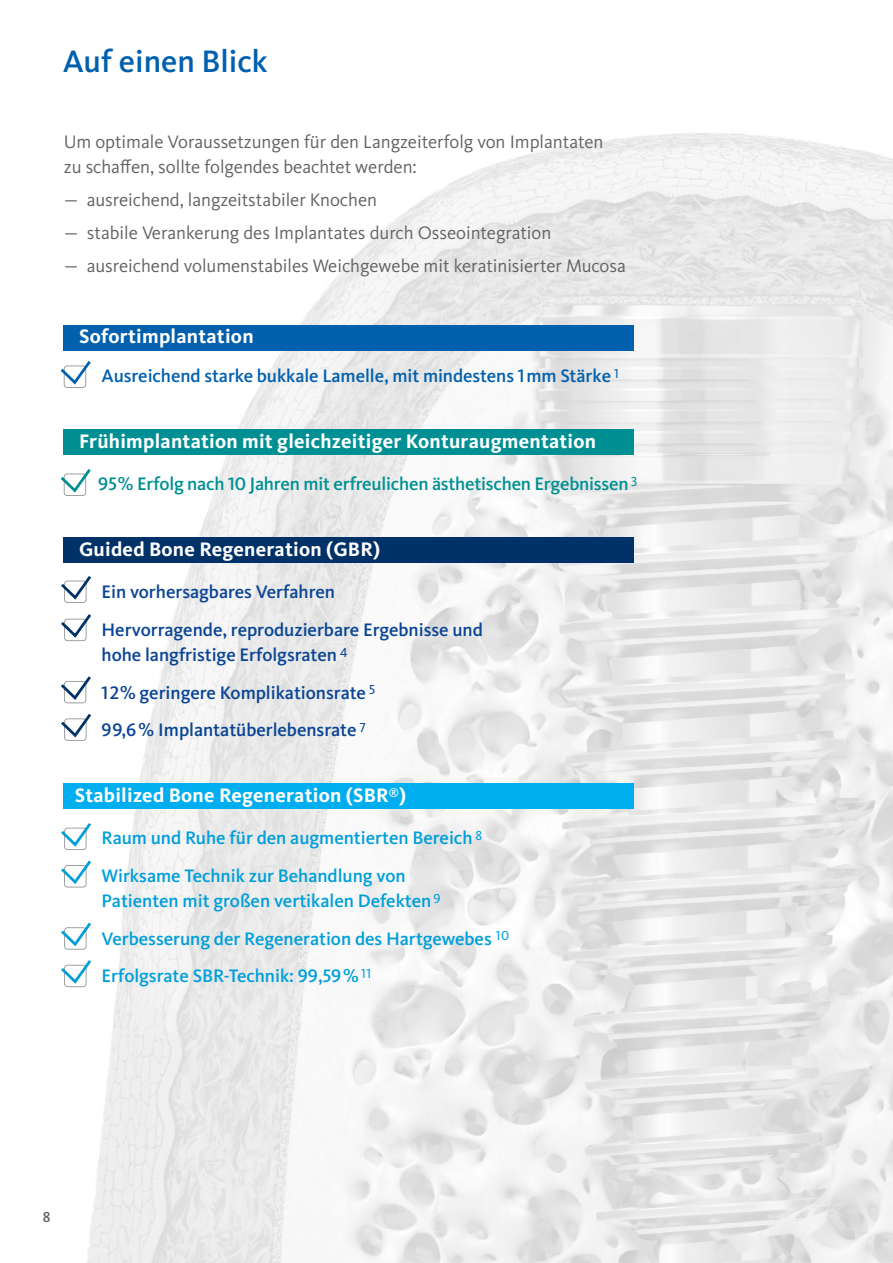
<style>
.page{position:relative;width:893px;height:1263px;background:#fff}
.page>*{position:absolute;margin:0;border:0;box-sizing:border-box;transform-origin:0 0}
.t1{font:500 32.1px "Kievit Pro";color:#0160ae}
.t2{font:700 20.25px "Kievit OT";letter-spacing:.01em;color:#fff}
.t3{font:700 20.25px "Kievit Pro";letter-spacing:.01em;color:#fff}
.t4{font:500 18.75px/37.5px "Kievit OT";letter-spacing:-.005em;color:#009fda}
.t5{font:500 18.75px/37.5px "Kievit OT";letter-spacing:-.005em;color:#0a4595}
.t6{font:18.75px "Kievit OT";letter-spacing:-.005em;color:#636366;scale:1.5 1}
.t7{font:18.75px/25.5px "Kievit OT";letter-spacing:-.005em;color:#636366}
.t8{font:500 18.75px "Kievit OT";letter-spacing:-.01em;color:#009093}
.t9{font:500 18.75px "Kievit OT";letter-spacing:-.005em;color:#0160ae}
.t10{font:500 15px "Kievit OT";color:#636366}
.s1{font-family:"Meta Plus"}
</style>
<div class="page">
<div style="left:0;top:0;width:893px;height:1263px;background:#fff;opacity:.2"></div>
<div style="left:63px;top:783px;width:570px;height:26px;background:#00aeef"></div>
<div style="left:63px;top:537px;width:570px;height:26px;background:#003268"></div>
<div style="left:63px;top:429px;width:571px;height:26px;background:#009093"></div>
<div style="left:63px;top:325px;width:571px;height:26px;background:#0160ae"></div>
<svg style="left:58px;top:466px;width:36px;height:30px"></svg>
<svg style="left:58px;top:358px;width:36px;height:30px"></svg>
<svg style="left:58px;top:573px;width:36px;height:30px"></svg>
<svg style="left:58px;top:611px;width:36px;height:30px"></svg>
<svg style="left:58px;top:673px;width:36px;height:30px"></svg>
<svg style="left:58px;top:711px;width:36px;height:30px"></svg>
<svg style="left:58px;top:919px;width:36px;height:31px"></svg>
<svg style="left:58px;top:957px;width:36px;height:30px"></svg>
<svg style="left:58px;top:820px;width:36px;height:30px"></svg>
<svg style="left:58px;top:857px;width:36px;height:30px"></svg>
<h1 class="t1" style="left:63px;top:49px;width:207px">Auf einen Blick</h1>
<p class="t7" style="left:64px;top:130px;width:541px">Um optimale Voraussetzungen für den Langzeiterfolg von Implantaten zu schaffen, sollte folgendes beachtet werden:</p>
<p class="t6" style="left:64px;top:193px;width:210px">– ausreichend, langzeitstabiler Knochen</p>
<p class="t6" style="left:64px;top:226px;width:327px">– stabile Verankerung des Implantates durch Osseointegration</p>
<p class="t6" style="left:64px;top:259px;width:376px">– ausreichend volumenstabiles Weichgewebe mit keratinisierter Mucosa</p>
<p class="t2" style="left:79px;top:329px;width:176px">Sofortimplantation</p>
<p class="t9" style="left:102px;top:369px;width:519px">Ausreichend starke bukkale Lamelle, mit mindestens 1mm Stärke <sup>1</sup></p>
<p class="t2" style="left:79px;top:434px;width:519px">Frühimplantation mit gleichzeitiger Konturaugmentation</p>
<p class="t8" style="left:98px;top:477px;width:541px">95<span class="s1">%</span> Erfolg nach 10 Jahren mit erfreulichen ästhetischen Ergebnissen <sup>3</sup></p>
<p class="t3" style="left:79px;top:542px;width:303px">Guided Bone Regeneration (GBR)</p>
<p class="t5" style="left:102px;top:575px;width:383px">Ein vorhersagbares Verfahren<br>Hervorragende, reproduzierbare Ergebnisse und</p>
<p class="t5" style="left:102px;top:638px;width:275px">hohe langfristige Erfolgsraten <sup>4<br></sup>12<span class="s1">%</span> geringere Komplikationsrate <sup>5<br></sup>99,6<span class="s1">%</span> Implantatüberlebensrate <sup>7</sup></p>
<p class="t2" style="left:75px;top:788px;width:333px">Stabilized Bone Regeneration (SBR<sup>®</sup>)</p>
<p class="t4" style="left:102px;top:821px;width:382px">Raum und Ruhe für den augmentierten Bereich <sup>8<br></sup>Wirksame Technik zur Behandlung von</p>
<p class="t4" style="left:102px;top:884px;width:409px">Patienten mit großen vertikalen Defekten <sup>9<br></sup>Verbesserung der Regeneration des Hartgewebes <sup>10<br></sup>Erfolgsrate SBR-Technik: 99,59<span class="s1">%</span> <sup>11</sup></p>
<p class="t10" style="left:43px;top:1211px;width:9px">8</p>
</div>
